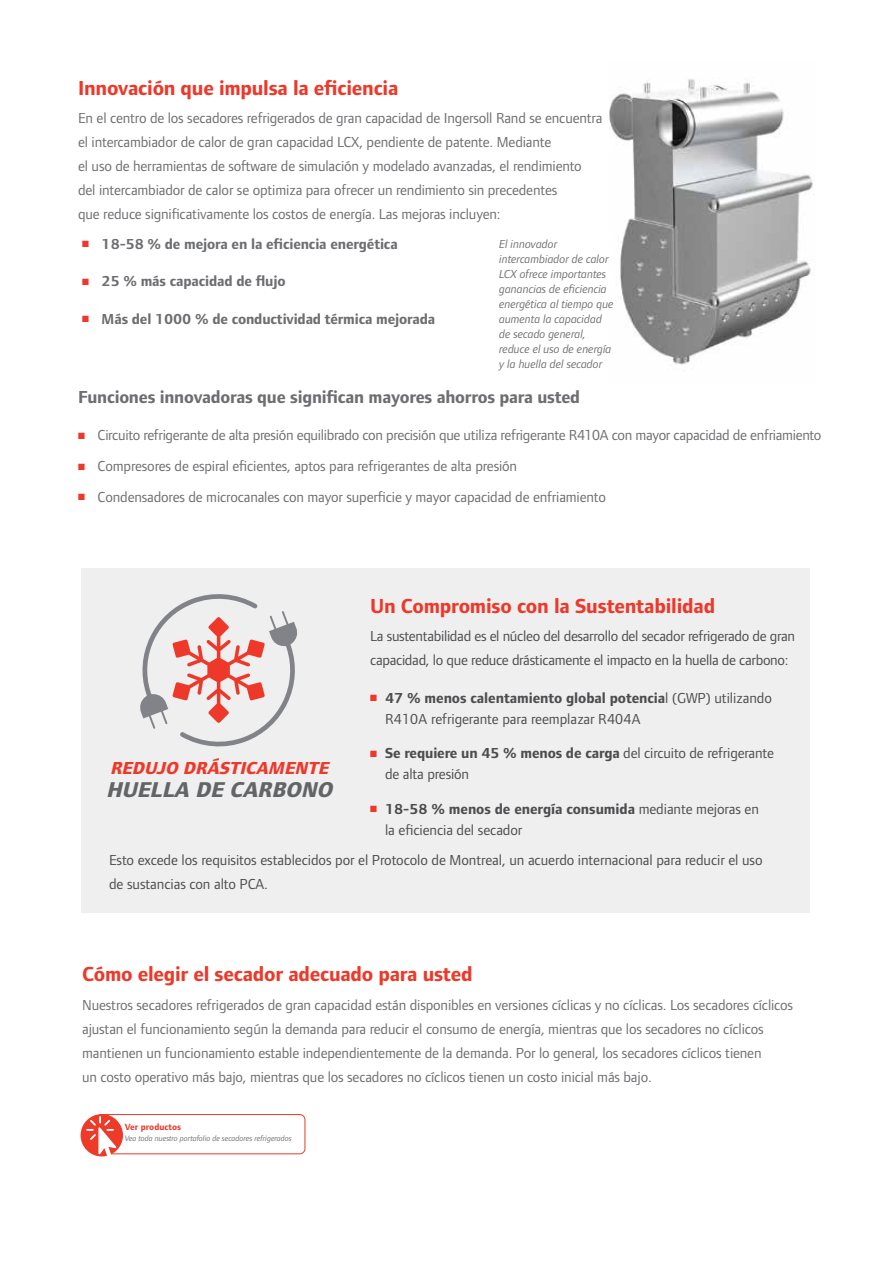
<style>
.page{position:relative;width:893px;height:1263px;background:#fff}
.page>*{position:absolute;margin:0;border:0;box-sizing:border-box;transform-origin:0 0}
.t1{font:italic 800 22.2px "Foundry Form Sans";color:#636466}
.t2{font:700 21px "Foundry Form Sans";letter-spacing:-.01em;color:#ee3829}
.t3{font:700 18px "Foundry Form Sans";letter-spacing:-.01em;color:#6d6e71}
.t4{font:italic 800 18px "Foundry Form Sans";color:#ee3829}
.t5{font:15px/24px "Foundry Form Sans";letter-spacing:-.01em;color:#6d6e71}
.t6{font:15px/21px "Foundry Form Sans";letter-spacing:-.01em;color:#4d4d4f}
.t7{font:700 15px "Foundry Form Sans";letter-spacing:-.01em;color:#6d6e71}
.t8{font:italic 12px/15px "Foundry Form Sans";letter-spacing:-.005em;color:#6d6e71}
.t9{font:700 9.3px "Foundry Form Sans";color:#ee3829}
.t10{font:italic 8.1px "Foundry Form Sans";letter-spacing:-.005em;color:#6d6e71}
.s1{color:#ee3829}
.s2{font-weight:700}
</style>
<div class="page">
<div style="left:82px;top:568px;width:728px;height:344px;background:#efeff0"></div>
<svg style="left:140px;top:594px;width:157px;height:153px"></svg>
<img style="left:609px;top:79px;width:206px;height:286px">
<div style="left:96px;top:1114px;width:209px;height:40px;border:1px solid #ee3829;border-radius:5px"></div>
<div style="left:81px;top:1114px;width:42px;height:42px;background:#ee3a29;border-radius:50%"></div>
<svg style="left:86px;top:1116px;width:30px;height:41px"></svg>
<h2 class="t2" style="left:78px;top:76px;width:322px">Innovación que impulsa la eficiencia</h2>
<p class="t5" style="left:78px;top:106px;width:526px">En el centro de los secadores refrigerados de gran capacidad de Ingersoll Rand se encuentra el intercambiador de calor de gran capacidad LCX, pendiente de patente. Mediante<br>el uso de herramientas de software de simulación y modelado avanzadas, el rendimiento del intercambiador de calor se optimiza para ofrecer un rendimiento sin precedentes<br>que reduce significativamente los costos de energía. Las mejoras incluyen:</p>
<p class="t7" style="left:82px;top:235px;width:317px"><span class="s1">■</span> 18-58 % de mejora en la eficiencia energética</p>
<p class="t7" style="left:82px;top:272px;width:205px"><span class="s1">■</span> 25 % más capacidad de flujo</p>
<p class="t7" style="left:82px;top:310px;width:355px"><span class="s1">■</span> Más del 1000 % de conductividad térmica mejorada</p>
<p class="t8" style="left:499px;top:237px;width:116px">El innovador intercambiador de calor<br>LCX ofrece importantes ganancias de eficiencia energética al tiempo que aumenta la capacidad de secado general, reduce el uso de energía y la huella del secador</p>
<p class="t3" style="left:78px;top:386px;width:503px">Funciones innovadoras que significan mayores ahorros para usted</p>
<p class="t5" style="left:78px;top:423px;width:745px"><span class="s1">■</span> Circuito refrigerante de alta presión equilibrado con precisión que utiliza refrigerante R410A con mayor capacidad de enfriamiento</p>
<p class="t5" style="left:78px;top:454px;width:440px"><span class="s1">■</span> Compresores de espiral eficientes, aptos para refrigerantes de alta presión</p>
<p class="t5" style="left:78px;top:485px;width:529px"><span class="s1">■</span> Condensadores de microcanales con mayor superficie y mayor capacidad de enfriamiento</p>
<h2 class="t2" style="left:370px;top:593px;width:347px">Un Compromiso con la Sustentabilidad</h2>
<p class="t6" style="left:370px;top:624px;width:426px;line-height:24px">La sustentabilidad es el núcleo del desarrollo del secador refrigerado de gran capacidad, lo que reduce drásticamente el impacto en la huella de carbono:</p>
<p class="t6" style="left:385px;top:687px;width:388px;text-indent:-15px"><span class="s1">■</span> <span class="s2">47 % menos calentamiento global potencia</span>l (GWP) utilizando<br>R410A refrigerante para reemplazar R404A</p>
<p class="t6" style="left:385px;top:743px;width:390px;text-indent:-15px"><span class="s1">■</span> <span class="s2">Se requiere un 45 % menos de carga</span> del circuito de refrigerante de alta presión</p>
<p class="t6" style="left:385px;top:798px;width:375px;text-indent:-15px"><span class="s1">■</span> <span class="s2">18-58 % menos de energía consumida</span> mediante mejoras en la eficiencia del secador</p>
<p class="t6" style="left:109px;top:848px;width:655px;line-height:24px">Esto excede los requisitos establecidos por el Protocolo de Montreal, un acuerdo internacional para reducir el uso de sustancias con alto PCA.</p>
<p class="t4" style="left:110px;top:758px;width:224px">REDUJO DRÁSTICAMENTE</p>
<h1 class="t1" style="left:106px;top:777px;width:233px">HUELLA DE CARBONO</h1>
<h2 class="t2" style="left:82px;top:962px;width:392px">Cómo elegir el secador adecuado para usted</h2>
<p class="t5" style="left:82px;top:993px;width:712px">Nuestros secadores refrigerados de gran capacidad están disponibles en versiones cíclicas y no cíclicas. Los secadores cíclicos ajustan el funcionamiento según la demanda para reducir el consumo de energía, mientras que los secadores no cíclicos mantienen un funcionamiento estable independientemente de la demanda. Por lo general, los secadores cíclicos tienen<br>un costo operativo más bajo, mientras que los secadores no cíclicos tienen un costo inicial más bajo.</p>
<p class="t9" style="left:125px;top:1121px;width:58px">Ver productos</p>
<p class="t10" style="left:125px;top:1134px;width:169px">Vea toda nuestro portafolio de secadores refrigerados</p>
</div>
